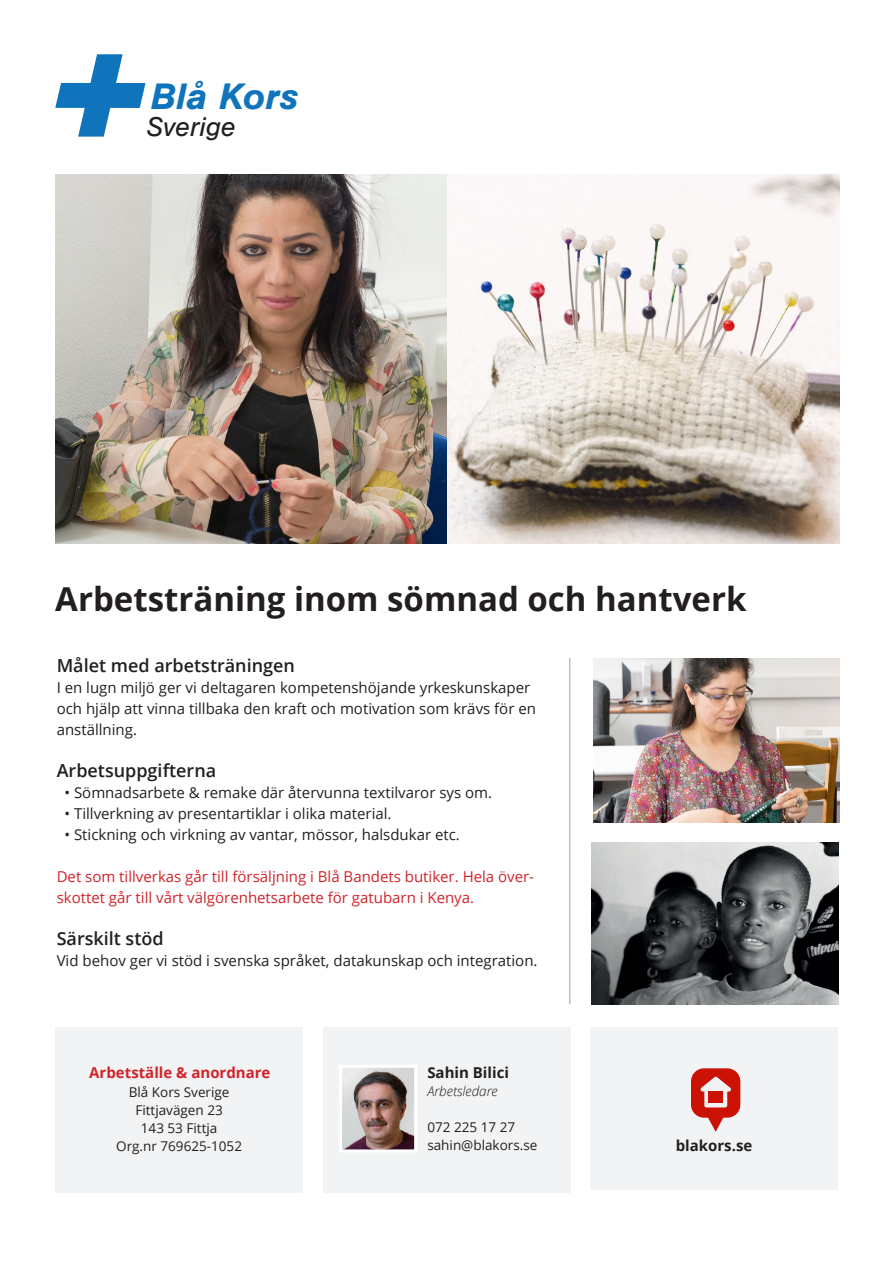
<style>
.page{position:relative;width:893px;height:1263px;background:#fff}
.page>*{position:absolute;margin:0;border:0;box-sizing:border-box;transform-origin:0 0}
.t1{font:italic 700 38.25px "Nimbus San";color:#1074bc}
.t2{font:700 33px "Open Sans";color:#231f20}
.t3{font:italic 28.2px "Nimbus San";letter-spacing:-.005em;color:#231f20}
.t4{font:600 18px "Open Sans";color:#231f20}
.t5{font:15px/21px "Open Sans";color:#231f20}
.t6{font:15px/21px "Open Sans";color:#d1232a}
.t7{font:700 15px "Open Sans";color:#d1232a}
.t8{font:700 15px "Open Sans";color:#231f20}
.t9{font:13.5px "Open Sans";color:#231f20}
.t10{font:italic 300 13.5px "Open Sans";color:#231f20}
</style>
<div class="page">
<div style="left:323px;top:1027px;width:247px;height:166px;background:#f2f3f4"></div>
<div style="left:591px;top:1027px;width:247px;height:163px;background:#f2f3f4"></div>
<div style="left:55px;top:1027px;width:248px;height:166px;background:#f2f3f4"></div>
<svg style="left:55px;top:54px;width:90px;height:83px"></svg>
<hr style="left:569px;top:658px;width:1px;height:346px;background:#a8a9ad">
<img style="left:343px;top:1069px;width:70px;height:79px">
<div style="left:339px;top:1065px;width:78px;height:87px;border:3px solid #fff"></div>
<svg style="left:691px;top:1068px;width:49px;height:64px"></svg>
<img style="left:55px;top:174px;width:784px;height:369px">
<img style="left:593px;top:658px;width:246px;height:164px">
<img style="left:591px;top:843px;width:247px;height:161px">
<p class="t1" style="left:151px;top:73px;width:149px">Blå Kors</p>
<p class="t3" style="left:147px;top:110px;width:91px">Sverige</p>
<p class="t2" style="left:55px;top:576px;width:693px">Arbetsträning inom sömnad och hantverk</p>
<p class="t4" style="left:57px;top:653px;width:240px">Målet med arbetsträningen</p>
<p class="t5" style="left:57px;top:676px;width:481px">I en lugn miljö ger vi deltagaren kompetenshöjande yrkeskunskaper och hjälp att vinna tillbaka den kraft och motivation som krävs för en anställning.</p>
<p class="t4" style="left:57px;top:758px;width:161px">Arbetsuppgifterna</p>
<p class="t5" style="left:64px;top:781px;width:429px">• Sömnadsarbete &amp; remake där återvunna textilvaror sys om.</p>
<p class="t5" style="left:64px;top:802px;width:329px">• Tillverkning av presentartiklar i olika material.</p>
<p class="t5" style="left:64px;top:823px;width:397px">• Stickning och virkning av vantar, mössor, halsdukar etc.</p>
<p class="t6" style="left:57px;top:865px;width:479px">Det som tillverkas går till försäljning i Blå Bandets butiker. Hela över&shy;skottet går till vårt välgörenhetsarbete för gatubarn i Kenya.</p>
<p class="t4" style="left:57px;top:926px;width:109px">Särskilt stöd</p>
<p class="t5" style="left:57px;top:949px;width:482px">Vid behov ger vi stöd i svenska språket, datakunskap och integration.</p>
<p class="t7" style="left:89px;top:1062px;width:183px">Arbetställe &amp; anordnare</p>
<p class="t8" style="left:427px;top:1062px;width:83px">Sahin Bilici</p>
<p class="t10" style="left:427px;top:1081px;width:72px">Arbetsledare</p>
<p class="t9" style="left:427px;top:1118px;width:89px">072 225 17 27</p>
<p class="t9" style="left:427px;top:1136px;width:112px">sahin@blakors.se</p>
<p class="t8" style="left:676px;top:1134px;width:78px">blakors.se</p>
<p class="t9" style="left:129px;top:1083px;width:102px">Blå Kors Sverige</p>
<p class="t9" style="left:135px;top:1101px;width:89px">Fittjavägen 23</p>
<p class="t9" style="left:141px;top:1119px;width:78px">143 53 Fittja</p>
<p class="t9" style="left:116px;top:1137px;width:127px">Org.nr 769625-1052</p>
</div>
